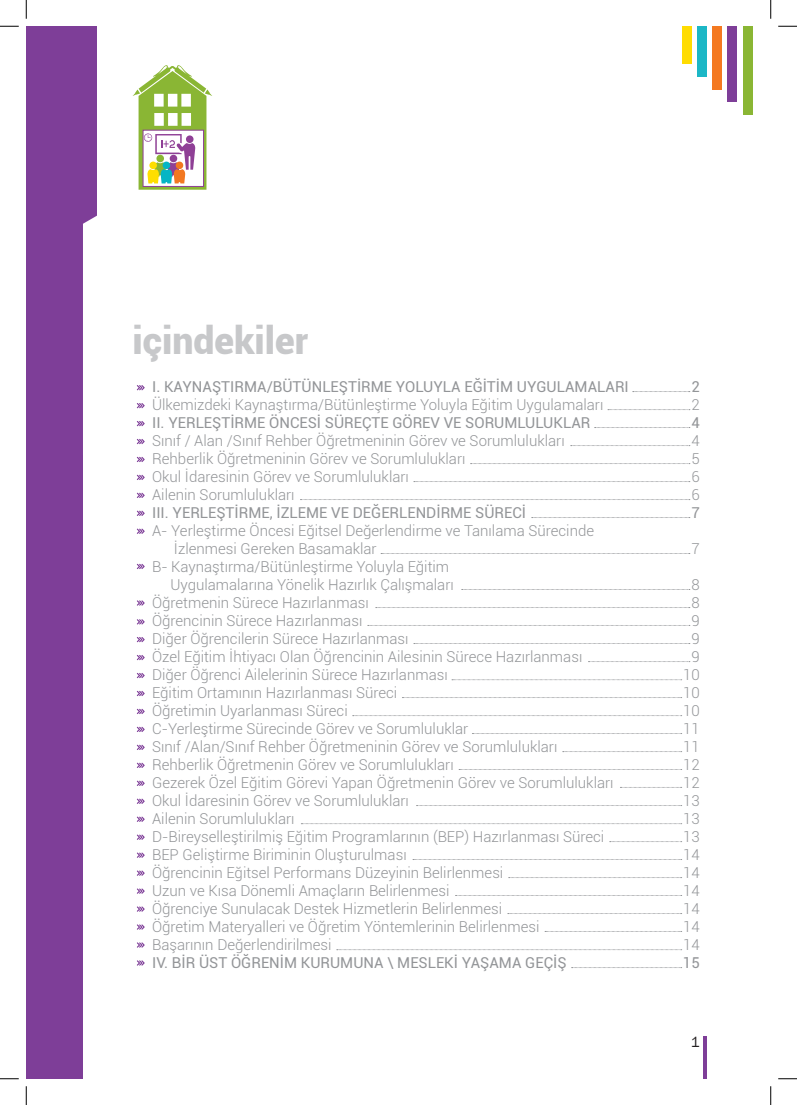
<style>
.page{position:relative;width:797px;height:1105px;background:#fff}
.page>*{position:absolute;margin:0;border:0;box-sizing:border-box;transform-origin:0 0}
.t1{font:900 37.5px "Roboto";color:#c7c8ca}
.t2{font:300 15px/18px "Roboto";color:#939598}
.t3{font:15px "Roboto";color:#939598}
.t4{font:15px "Franklin Gothic";color:#231f20}
</style>
<div class="page">
<div style="left:26px;top:26px;width:71px;height:1053px;background:#7e3e98"></div>
<div style="left:743px;top:26px;width:9px;height:89px;background:#8ab634"></div>
<div style="left:727px;top:26px;width:10px;height:76px;background:#7e3e98"></div>
<div style="left:712px;top:26px;width:10px;height:64px;background:#f47921"></div>
<div style="left:697px;top:26px;width:9px;height:51px;background:#1cb7c6"></div>
<div style="left:682px;top:26px;width:9px;height:38px;background:#ffdc01"></div>
<div style="left:83px;top:215px;width:14px;height:218px;background:#fff"></div>
<div style="left:83px;top:433px;width:23px;height:646px;background:#fff"></div>
<svg style="left:133px;top:65px;width:79px;height:125px"></svg>
<div style="left:149px;top:162px;width:8px;height:7px;background:#ffde00;border-radius:50%"></div>
<hr style="left:703px;top:1036px;width:4px;height:43px;background:#7e3e98">
<svg style="left:137px;top:385px;width:8px;height:5px"></svg>
<svg style="left:137px;top:619px;width:8px;height:5px"></svg>
<svg style="left:137px;top:799px;width:8px;height:5px"></svg>
<svg style="left:137px;top:403px;width:8px;height:5px"></svg>
<svg style="left:137px;top:637px;width:8px;height:5px"></svg>
<svg style="left:137px;top:816px;width:8px;height:6px"></svg>
<svg style="left:137px;top:421px;width:8px;height:5px"></svg>
<svg style="left:137px;top:655px;width:8px;height:5px"></svg>
<svg style="left:137px;top:834px;width:8px;height:6px"></svg>
<svg style="left:137px;top:439px;width:8px;height:5px"></svg>
<svg style="left:137px;top:673px;width:8px;height:5px"></svg>
<svg style="left:137px;top:852px;width:8px;height:6px"></svg>
<svg style="left:137px;top:457px;width:8px;height:5px"></svg>
<svg style="left:137px;top:691px;width:8px;height:5px"></svg>
<svg style="left:137px;top:870px;width:8px;height:6px"></svg>
<svg style="left:137px;top:475px;width:8px;height:5px"></svg>
<svg style="left:137px;top:709px;width:8px;height:5px"></svg>
<svg style="left:137px;top:888px;width:8px;height:6px"></svg>
<svg style="left:137px;top:493px;width:8px;height:5px"></svg>
<svg style="left:137px;top:727px;width:8px;height:5px"></svg>
<svg style="left:137px;top:906px;width:8px;height:6px"></svg>
<svg style="left:137px;top:511px;width:8px;height:5px"></svg>
<svg style="left:137px;top:745px;width:8px;height:5px"></svg>
<svg style="left:137px;top:924px;width:8px;height:6px"></svg>
<svg style="left:137px;top:529px;width:8px;height:5px"></svg>
<svg style="left:137px;top:763px;width:8px;height:5px"></svg>
<svg style="left:137px;top:942px;width:8px;height:6px"></svg>
<svg style="left:137px;top:960px;width:8px;height:6px"></svg>
<svg style="left:137px;top:564px;width:8px;height:5px"></svg>
<svg style="left:137px;top:600px;width:8px;height:6px"></svg>
<svg style="left:137px;top:781px;width:8px;height:5px"></svg>
<svg style="left:632px;top:391px;width:58px;height:1px"></svg>
<svg style="left:608px;top:409px;width:82px;height:1px"></svg>
<svg style="left:594px;top:427px;width:96px;height:1px"></svg>
<svg style="left:570px;top:445px;width:120px;height:1px"></svg>
<svg style="left:470px;top:463px;width:220px;height:1px"></svg>
<svg style="left:414px;top:481px;width:276px;height:1px"></svg>
<svg style="left:300px;top:499px;width:390px;height:1px"></svg>
<svg style="left:531px;top:517px;width:159px;height:1px"></svg>
<svg style="left:381px;top:553px;width:309px;height:1px"></svg>
<svg style="left:462px;top:589px;width:228px;height:1px"></svg>
<svg style="left:376px;top:607px;width:314px;height:1px"></svg>
<svg style="left:368px;top:625px;width:322px;height:1px"></svg>
<svg style="left:414px;top:643px;width:276px;height:1px"></svg>
<svg style="left:588px;top:661px;width:102px;height:1px"></svg>
<svg style="left:452px;top:679px;width:229px;height:1px"></svg>
<svg style="left:402px;top:697px;width:279px;height:1px"></svg>
<svg style="left:353px;top:715px;width:328px;height:1px"></svg>
<svg style="left:472px;top:733px;width:209px;height:1px"></svg>
<svg style="left:562px;top:751px;width:119px;height:1px"></svg>
<svg style="left:459px;top:769px;width:222px;height:1px"></svg>
<svg style="left:620px;top:787px;width:61px;height:1px"></svg>
<svg style="left:416px;top:805px;width:265px;height:1px"></svg>
<svg style="left:301px;top:823px;width:380px;height:1px"></svg>
<svg style="left:609px;top:841px;width:72px;height:1px"></svg>
<svg style="left:413px;top:859px;width:268px;height:1px"></svg>
<svg style="left:508px;top:877px;width:173px;height:1px"></svg>
<svg style="left:455px;top:895px;width:226px;height:1px"></svg>
<svg style="left:508px;top:913px;width:173px;height:1px"></svg>
<svg style="left:545px;top:931px;width:136px;height:1px"></svg>
<svg style="left:337px;top:949px;width:344px;height:1px"></svg>
<svg style="left:571px;top:967px;width:110px;height:1px"></svg>
<svg style="left:0;top:25px;width:19px;height:2px"></svg>
<svg style="left:778px;top:25px;width:19px;height:2px"></svg>
<svg style="left:0;top:1078px;width:19px;height:1px"></svg>
<svg style="left:778px;top:1078px;width:19px;height:1px"></svg>
<svg style="left:25px;top:0;width:2px;height:19px"></svg>
<svg style="left:25px;top:1086px;width:2px;height:19px"></svg>
<svg style="left:770px;top:0;width:1px;height:19px"></svg>
<svg style="left:770px;top:1086px;width:1px;height:19px"></svg>
<h1 class="t1" style="left:133px;top:325px;width:177px">içindekiler</h1>
<p class="t3" style="left:152px;top:376px;width:478px">I. KAYNAŞTIRMA/BÜTÜNLEŞTİRME YOLUYLA EĞİTİM UYGULAMALARI</p>
<p class="t2" style="left:152px;top:395px;width:453px">Ülkemizdeki Kaynaştırma/Bütünleştirme Yoluyla Eğitim Uygulamaları</p>
<p class="t3" style="left:152px;top:412px;width:440px">II. YERLEŞTİRME ÖNCESİ SÜREÇTE GÖREV VE SORUMLULUKLAR</p>
<p class="t2" style="left:152px;top:431px;width:414px">Sınıf / Alan /Sınıf Rehber Öğretmeninin Görev ve Sorumlulukları Rehberlik Öğretmeninin Görev ve Sorumlulukları<br>Okul İdaresinin Görev ve Sorumlulukları<br>Ailenin Sorumlulukları</p>
<p class="t3" style="left:152px;top:502px;width:375px">III. YERLEŞTİRME, İZLEME VE DEĞERLENDİRME SÜRECİ</p>
<p class="t2" style="left:152px;top:521px;width:443px">A- Yerleştirme Öncesi Eğitsel Değerlendirme ve Tanılama Sürecinde</p>
<p class="t2" style="left:174px;top:539px;width:204px">İzlenmesi Gereken Basamaklar</p>
<p class="t2" style="left:152px;top:557px;width:298px">B- Kaynaştırma/Bütünleştirme Yoluyla Eğitim</p>
<p class="t2" style="left:170px;top:575px;width:285px">Uygulamalarına Yönelik Hazırlık Çalışmaları</p>
<p class="t2" style="left:152px;top:593px;width:218px">Öğretmenin Sürece Hazırlanması</p>
<p class="t2" style="left:152px;top:611px;width:212px">Öğrencinin Sürece Hazırlanması</p>
<p class="t2" style="left:152px;top:629px;width:258px">Diğer Öğrencilerin Sürece Hazırlanması</p>
<p class="t2" style="left:152px;top:647px;width:432px">Özel Eğitim İhtiyacı Olan Öğrencinin Ailesinin Sürece Hazırlanması</p>
<p class="t2" style="left:152px;top:665px;width:297px">Diğer Öğrenci Ailelerinin Sürece Hazırlanması</p>
<p class="t2" style="left:152px;top:683px;width:247px">Eğitim Ortamının Hazırlanması Süreci</p>
<p class="t2" style="left:152px;top:701px;width:197px">Öğretimin Uyarlanması Süreci</p>
<p class="t2" style="left:152px;top:719px;width:318px">C-Yerleştirme Sürecinde Görev ve Sorumluluklar</p>
<p class="t2" style="left:152px;top:737px;width:407px">Sınıf /Alan/Sınıf Rehber Öğretmeninin Görev ve Sorumlulukları</p>
<p class="t2" style="left:152px;top:755px;width:303px">Rehberlik Öğretmenin Görev ve Sorumlulukları</p>
<p class="t2" style="left:152px;top:773px;width:463px">Gezerek Özel Eğitim Görevi Yapan Öğretmenin Görev ve Sorumlulukları</p>
<p class="t2" style="left:152px;top:791px;width:258px">Okul İdaresinin Görev ve Sorumlulukları</p>
<p class="t2" style="left:152px;top:809px;width:144px">Ailenin Sorumlulukları</p>
<p class="t2" style="left:152px;top:827px;width:454px">D-Bireyselleştirilmiş Eğitim Programlarının (BEP) Hazırlanması Süreci</p>
<p class="t2" style="left:152px;top:845px;width:256px">BEP Geliştirme Biriminin Oluşturulması</p>
<p class="t2" style="left:152px;top:863px;width:353px">Öğrencinin Eğitsel Performans Düzeyinin Belirlenmesi</p>
<p class="t2" style="left:152px;top:881px;width:299px">Uzun ve Kısa Dönemli Amaçların Belirlenmesi</p>
<p class="t2" style="left:152px;top:899px;width:351px">Öğrenciye Sunulacak Destek Hizmetlerin Belirlenmesi</p>
<p class="t2" style="left:152px;top:917px;width:389px">Öğretim Materyalleri ve Öğretim Yöntemlerinin Belirlenmesi</p>
<p class="t2" style="left:152px;top:935px;width:181px">Başarının Değerlendirilmesi</p>
<p class="t3" style="left:152px;top:952px;width:416px">IV. BİR ÜST ÖĞRENİM KURUMUNA \ MESLEKİ YAŞAMA GEÇİŞ</p>
<p class="t3" style="left:691px;top:378px;width:10px">2</p>
<p class="t2" style="left:691px;top:396px;width:10px">2</p>
<p class="t3" style="left:691px;top:414px;width:10px">4</p>
<p class="t2" style="left:691px;top:432px;width:10px;text-align:justify">4<br>5<br>6<br>6</p>
<p class="t3" style="left:691px;top:504px;width:10px">7</p>
<p class="t2" style="left:691px;top:540px;width:10px">7</p>
<p class="t2" style="left:683px;top:576px;width:18px;text-align:center">8<br>8<br>9<br>9<br>9<br>10<br>10<br>10<br>11<br>11<br>12<br>12<br>13<br>13<br>13<br>14<br>14<br>14<br>14<br>14<br>14</p>
<p class="t3" style="left:683px;top:954px;width:18px">15</p>
<p class="t4" style="left:690px;top:1033px;width:10px">1</p>
</div>
